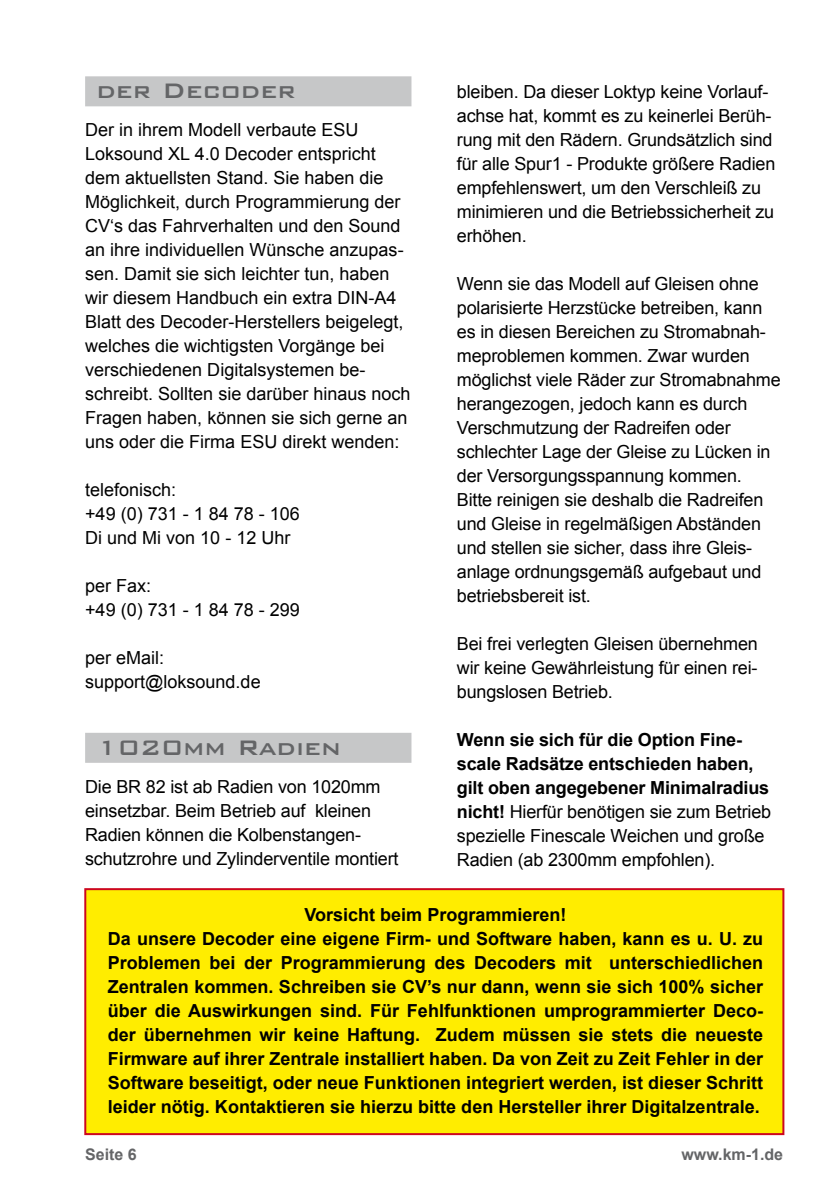
<style>
.page{position:relative;width:840px;height:1191px;background:#fff}
.page>*{position:absolute;margin:0;border:0;box-sizing:border-box;transform-origin:0 0}
.t1{font:500 28px "Bank Gothic BT";color:#646567}
.t2{font:18px/24px "Arial";letter-spacing:-.01em;color:#000}
.t3{font:700 18px/24px "Arial";color:#000;text-align:center}
.t4{font:700 16px "Arial";color:#646567}
.s1{font-weight:400}
</style>
<div class="page">
<div style="left:84px;top:888px;width:700px;height:247px;background:#ffed00;border:2px solid #cd071e"></div>
<div style="left:85px;top:76px;width:326px;height:30px;background:#c6c7c8"></div>
<div style="left:85px;top:733px;width:326px;height:30px;background:#c6c7c8"></div>
<h1 class="t1" style="left:96px;top:76px;width:200px">der Decoder</h1>
<p class="t2" style="left:85px;top:118px;width:327px">Der in ihrem Modell verbaute ESU Loksound XL 4.0 Decoder entspricht dem aktuellsten Stand. Sie haben die Möglichkeit, durch Programmierung der CV‘s das Fahrverhalten und den Sound an ihre individuellen Wünsche anzupas&shy;sen. Damit sie sich leichter tun, haben wir diesem Handbuch ein extra DIN-A4<br>Blatt des Decoder-Herstellers beigelegt, welches die wichtigsten Vorgänge bei verschiedenen Digitalsystemen be&shy;schreibt. Sollten sie darüber hinaus noch Fragen haben, können sie sich gerne an uns oder die Firma ESU direkt wenden:</p>
<p class="t2" style="left:85px;top:478px;width:216px">telefonisch:<br>+49 (0) 731 - 1 84 78 - 106<br>Di und Mi von 10 - 12 Uhr</p>
<p class="t2" style="left:85px;top:574px;width:216px">per Fax:<br>+49 (0) 731 - 1 84 78 - 299</p>
<p class="t2" style="left:85px;top:646px;width:177px">per eMail: support@loksound.de</p>
<h1 class="t1" style="left:96px;top:732px;width:246px">1020mm Radien</h1>
<p class="t2" style="left:85px;top:774px;width:315px">Die BR 82 ist ab Radien von 1020mm einsetzbar. Beim Betrieb auf kleinen Radien können die Kolbenstangen&shy;schutzrohre und Zylinderventile montiert</p>
<p class="t2" style="left:456px;top:80px;width:320px">bleiben. Da dieser Loktyp keine Vorlauf&shy;achse hat, kommt es zu keinerlei Berüh&shy;rung mit den Rädern. Grundsätzlich sind für alle Spur1 - Produkte größere Radien empfehlenswert, um den Verschleiß zu minimieren und die Betriebssicherheit zu erhöhen.</p>
<p class="t2" style="left:456px;top:272px;width:325px">Wenn sie das Modell auf Gleisen ohne polarisierte Herzstücke betreiben, kann es in diesen Bereichen zu Stromabnah&shy;meproblemen kommen. Zwar wurden möglichst viele Räder zur Stromabnahme herangezogen, jedoch kann es durch Verschmutzung der Radreifen oder schlechter Lage der Gleise zu Lücken in der Versorgungsspannung kommen.<br>Bitte reinigen sie deshalb die Radreifen und Gleise in regelmäßigen Abständen und stellen sie sicher, dass ihre Gleis&shy;anlage ordnungsgemäß aufgebaut und betriebsbereit ist.</p>
<p class="t2" style="left:456px;top:632px;width:302px;text-align:justify">Bei frei verlegten Gleisen übernehmen wir keine Gewährleistung für einen rei&shy;bungslosen Betrieb.</p>
<p class="t3" style="left:456px;top:728px;width:316px;text-align:left">Wenn sie sich für die Option Fine&shy;scale Radsätze entschieden haben, gilt oben angegebener Minimalradius nicht! <span class="s1">Hierfür benötigen sie zum Betrieb spezielle Finescale Weichen und große Radien (ab 2300mm empfohlen).</span></p>
<p class="t3" style="left:108px;top:902px;width:656px">Vorsicht beim Programmieren!<br>Da unsere Decoder eine eigene Firm- und Software haben, kann es u. U. zu Problemen bei der Programmierung des Decoders mit unterschiedlichen Zentralen kommen. Schreiben sie CV’s nur dann, wenn sie sich 100% sicher über die Auswirkungen sind. Für Fehlfunktionen umprogrammierter Deco&shy;der übernehmen wir keine Haftung. Zudem müssen sie stets die neueste Firmware auf ihrer Zentrale installiert haben. Da von Zeit zu Zeit Fehler in der Software beseitigt, oder neue Funktionen integriert werden, ist dieser Schritt leider nötig. Kontaktieren sie hierzu bitte den Hersteller ihrer Digitalzentrale.</p>
<p class="t4" style="left:85px;top:1143px;width:53px">Seite 6</p>
<p class="t4" style="left:681px;top:1143px;width:103px">www.km-1.de</p>
</div>
